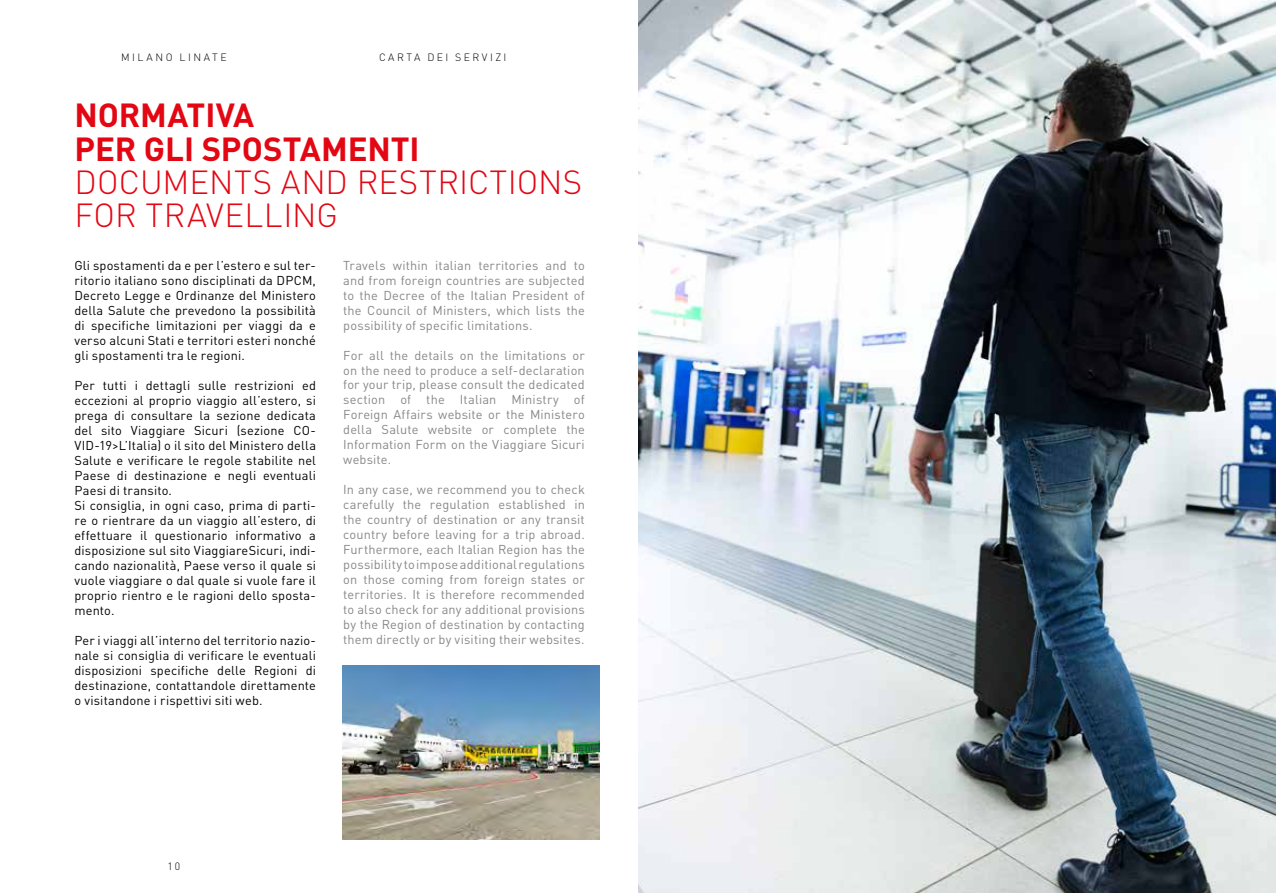
<style>
.page{position:relative;width:1276px;height:893px;background:#fff}
.page>*{position:absolute;margin:0;border:0;box-sizing:border-box;transform-origin:0 0}
.t1{font:300 33px/33px "DIN Pro";letter-spacing:.005em;color:#e30613}
.t2{font:700 33px/33px "DIN";letter-spacing:-.005em;color:#e30613}
.t3{font:12.75px/15px "DIN Pro";letter-spacing:.015em;color:#000;text-align:justify}
.t4{font:12.75px/15px "DIN Pro";letter-spacing:.015em;color:#878787;text-align:justify}
.t5{font:300 10.5px "DIN Pro";letter-spacing:.225em;color:#000}
</style>
<div class="page">
<img style="left:638px;top:0;width:638px;height:893px">
<img style="left:343px;top:665px;width:257px;height:175px">
<p class="t5" style="left:121px;top:50px;width:107px">MILANO LINATE</p>
<p class="t5" style="left:379px;top:50px;width:129px">CARTA DEI SERVIZI</p>
<h1 class="t2" style="left:74px;top:98px;width:347px">NORMATIVA<br>PER GLI SPOSTAMENTI</h1>
<h1 class="t1" style="left:75px;top:164px;width:509px">DOCUMENTS AND RESTRICTIONS<br>FOR TRAVELLING</h1>
<p class="t3" style="left:74px;top:256px;width:243px">Gli spostamenti da e per l’estero e sul ter&shy;ritorio italiano sono disciplinati da DPCM, Decreto Legge e Ordinanze del Ministero della Salute che prevedono la possibilità di specifiche limitazioni per viaggi da e verso alcuni Stati e territori esteri nonché gli spostamenti tra le regioni.</p>
<p class="t3" style="left:74px;top:376px;width:243px;text-align:left">Per tutti i dettagli sulle restrizioni ed eccezioni al proprio viaggio all’estero, si prega di consultare la sezione dedicata del sito Viaggiare Sicuri (sezione CO-VID-19&gt;L’Italia) o il sito del Ministero della Salute e verificare le regole stabilite nel Paese di destinazione e negli eventuali Paesi di transito.<br>Si consiglia, in ogni caso, prima di parti&shy;re o rientrare da un viaggio all’estero, di effettuare il questionario informativo a disposizione sul sito ViaggiareSicuri, indi&shy;cando nazionalità, Paese verso il quale si vuole viaggiare o dal quale si vuole fare il proprio rientro e le ragioni dello sposta&shy;mento.</p>
<p class="t3" style="left:74px;top:631px;width:243px">Per i viaggi all’interno del territorio nazio&shy;nale si consiglia di verificare le eventuali disposizioni specifiche delle Regioni di destinazione, contattandole direttamente o visitandone i rispettivi siti web.</p>
<p class="t4" style="left:343px;top:256px;width:243px">Travels within italian territories and to and from foreign countries are subjected to the Decree of the Italian President of the Council of Ministers, which lists the possibility of specific limitations.</p>
<p class="t4" style="left:343px;top:346px;width:243px">For all the details on the limitations or on the need to produce a self-declaration for your trip, please consult the dedicated section of the Italian Ministry of Foreign Affairs website or the Ministero della Salute website or complete the Information Form on the Viaggiare Sicuri website.</p>
<p class="t4" style="left:343px;top:481px;width:243px">In any case, we recommend you to check carefully the regulation established in the country of destination or any transit country before leaving for a trip abroad.<br>Furthermore, each Italian Region has the possibility to impose additional regulations on those coming from foreign states or territories. It is therefore recommended to also check for any additional provisions by the Region of destination by contacting them directly or by visiting their websites.</p>
<p class="t5" style="left:168px;top:859px;width:14px">10</p>
</div>
